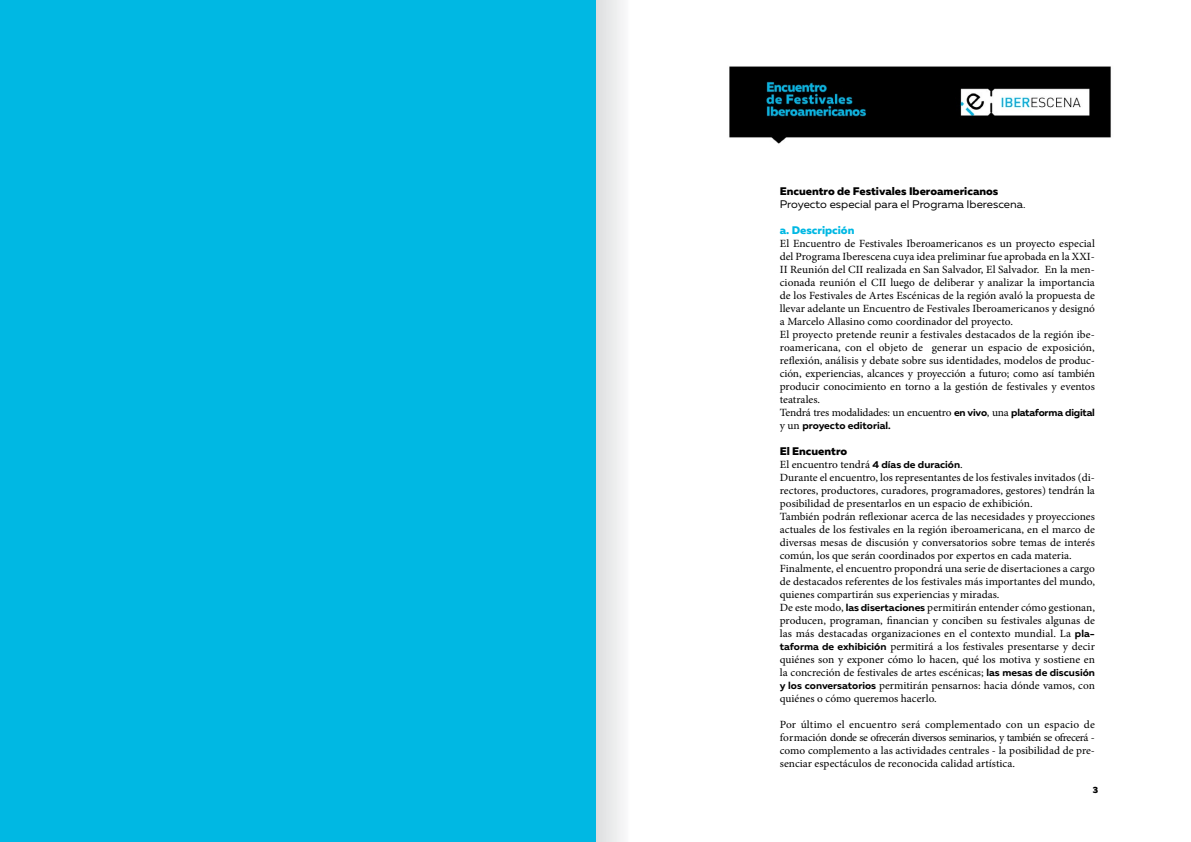
<style>
.page{position:relative;width:1191px;height:842px;background:#fff}
.page>*{position:absolute;margin:0;border:0;box-sizing:border-box;transform-origin:0 0}
.t1{font:11px/13px "Minion Pro";color:#000}
.t2{font:800 11px "Muller";color:#000}
.t3{font:11px "Muller";color:#000}
.t4{font:800 11px "Muller";color:#00b8e3}
.t5{font:700 10px "Muller";color:#000}
.t6{font:800 9px "Muller";color:#000}
.s1{font-family:"Muller";font-weight:700;font-size:10px}
.s2{font-family:"Minion Pro";font-weight:400;font-size:11px}
</style>
<div class="page">
<img style="left:910px;top:66px;width:201px;height:72px">
<img style="left:729px;top:66px;width:181px;height:78px">
<div style="left:0;top:0;width:595px;height:842px;background:#00b8e3"></div>
<div style="left:596px;top:0;width:92px;height:842px;background:linear-gradient(to right,#e9eaeb,#fff)"></div>
<p class="t2" style="left:780px;top:184px;width:220px">Encuentro de Festivales Iberoamericanos</p>
<p class="t3" style="left:780px;top:198px;width:247px">Proyecto especial para el Programa Iberescena.</p>
<p class="t4" style="left:780px;top:223px;width:76px">a. Descripción</p>
<p class="t1" style="left:780px;top:237px;width:317px">El Encuentro de Festivales Iberoamericanos es un proyecto especial del Programa Iberescena cuya idea preliminar fue aprobada en la XXI-II Reunión del CII realizada en San Salvador, El Salvador. En la men&shy;cionada reunión el CII luego de deliberar y analizar la importancia de los Festivales de Artes Escénicas de la región avaló la propuesta de llevar adelante un Encuentro de Festivales Iberoamericanos y designó a Marcelo Allasino como coordinador del proyecto.<br>El proyecto pretende reunir a festivales destacados de la región ibe&shy;roamericana, con el objeto de generar un espacio de exposición, reflexión, análisis y debate sobre sus identidades, modelos de produc&shy;ción, experiencias, alcances y proyección a futuro; como así también producir conocimiento en torno a la gestión de festivales y eventos teatrales.<br>Tendrá tres modalidades: un encuentro <span class="s1">en vivo</span>, una <span class="s1">plataforma digital</span></p>
<p class="t5" style="left:780px;top:419px;width:112px"><span class="s2">y un</span> proyecto editorial.</p>
<p class="t2" style="left:780px;top:444px;width:69px">El Encuentro</p>
<p class="t1" style="left:780px;top:458px;width:317px">El encuentro tendrá <span class="s1">4 días de duración</span>.<br>Durante el encuentro, los representantes de los festivales invitados (di&shy;rectores, productores, curadores, programadores, gestores) tendrán la posibilidad de presentarlos en un espacio de exhibición.<br>También podrán reflexionar acerca de las necesidades y proyecciones actuales de los festivales en la región iberoamericana, en el marco de diversas mesas de discusión y conversatorios sobre temas de interés común, los que serán coordinados por expertos en cada materia.<br>Finalmente, el encuentro propondrá una serie de disertaciones a cargo de destacados referentes de los festivales más importantes del mundo, quienes compartirán sus experiencias y miradas.<br>De este modo, <span class="s1">las disertaciones</span> permitirán entender cómo gestionan, producen, programan, financian y conciben su festivales algunas de las más destacadas organizaciones en el contexto mundial. La <span class="s1">pla&shy;taforma de exhibición</span> permitirá a los festivales presentarse y decir quiénes son y exponer cómo lo hacen, qué los motiva y sostiene en la concreción de festivales de artes escénicas; <span class="s1">las mesas de discusión y los conversatorios</span> permitirán pensarnos: hacia dónde vamos, con quiénes o cómo queremos hacerlo.</p>
<p class="t1" style="left:780px;top:718px;width:317px;text-align:justify">Por último el encuentro será complementado con un espacio de formación donde se ofrecerán diversos seminarios, y también se ofrecerá - como complemento a las actividades centrales - la posibilidad de pre&shy;senciar espectáculos de reconocida calidad artística.</p>
<p class="t6" style="left:1093px;top:784px;width:7px">3</p>
</div>
